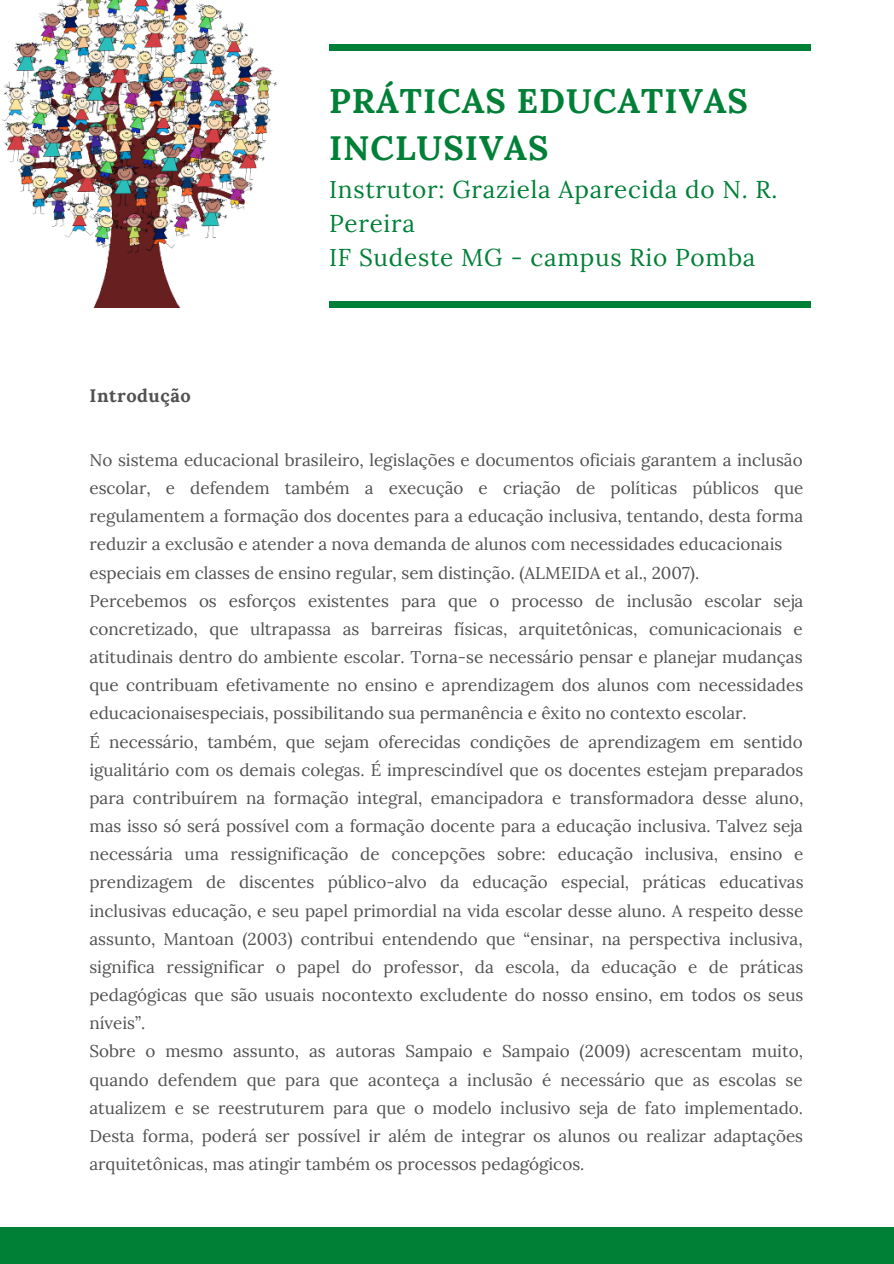
<style>
.page{position:relative;width:894px;height:1264px;background:#fff}
.page>*{position:absolute;margin:0;border:0;box-sizing:border-box;transform-origin:0 0}
.t1{font:700 34.05px/47px "Lora";letter-spacing:.03em;color:#008037}
.t2{font:24.3px/33.8px "Lora";letter-spacing:.03em;color:#008037}
.t3{font:700 18.15px "Lora";letter-spacing:.03em;color:#515151}
.t4{font:17.1px/28.2px "Lora";color:#515151;text-align:justify}
</style>
<div class="page">
<div style="left:0;top:1227px;width:893px;height:36px;background:#008037"></div>
<div style="left:329px;top:302px;width:481px;height:6px;background:#008037"></div>
<div style="left:329px;top:44px;width:481px;height:6px;background:#008037"></div>
<img style="left:1px;top:0;width:395px;height:307px">
<p class="t1" style="left:329px;top:77px;width:420px">PRÁTICAS EDUCATIVAS<br>INCLUSIVAS</p>
<p class="t3" style="left:89px;top:384px;width:103px">Introdução</p>
<p class="t2" style="left:329px;top:173px;width:450px">Instrutor: Graziela Aparecida do N. R.<br>Pereira</p>
<p class="t2" style="left:329px;top:240px;width:428px">IF Sudeste MG - campus Rio Pomba</p>
<p class="t4" style="left:89px;top:445px;width:715px">No sistema educacional brasileiro, legislações e documentos oficiais garantem a inclusão escolar, e defendem também a execução e criação de políticas públicos que regulamentem a formação dos docentes para a educação inclusiva, tentando, desta forma reduzir a exclusão e atender a nova demanda de alunos com necessidades educacionais</p>
<p class="t4" style="left:89px;top:558px;width:611px">especiais em classes de ensino regular, sem distinção. (ALMEIDA et al., 2007).</p>
<p class="t4" style="left:89px;top:586px;width:715px">Percebemos os esforços existentes para que o processo de inclusão escolar seja concretizado, que ultrapassa as barreiras físicas, arquitetônicas, comunicacionais e atitudinais dentro do ambiente escolar. Torna-se necessário pensar e planejar mudanças que contribuam efetivamente no ensino e aprendizagem dos alunos com necessidades educacionaisespeciais, possibilitando sua permanência e êxito no contexto escolar.</p>
<p class="t4" style="left:89px;top:727px;width:715px">É necessário, também, que sejam oferecidas condições de aprendizagem em sentido igualitário com os demais colegas. É imprescindível que os docentes estejam preparados para contribuírem na formação integral, emancipadora e transformadora desse aluno, mas isso só será possível com a formação docente para a educação inclusiva. Talvez seja necessária uma ressignificação de concepções sobre: educação inclusiva, ensino e prendizagem de discentes público-alvo da educação especial, práticas educativas inclusivas educação, e seu papel primordial na vida escolar desse aluno. A respeito desse assunto, Mantoan (2003) contribui entendendo que “ensinar, na perspectiva inclusiva, significa ressignificar o papel do professor, da escola, da educação e de práticas pedagógicas que são usuais nocontexto excludente do nosso ensino, em todos os seus níveis”.</p>
<p class="t4" style="left:89px;top:1036px;width:715px">Sobre o mesmo assunto, as autoras Sampaio e Sampaio (2009) acrescentam muito, quando defendem que para que aconteça a inclusão é necessário que as escolas se atualizem e se reestruturem para que o modelo inclusivo seja de fato implementado.<br>Desta forma, poderá ser possível ir além de integrar os alunos ou realizar adaptações arquitetônicas, mas atingir também os processos pedagógicos.</p>
</div>
